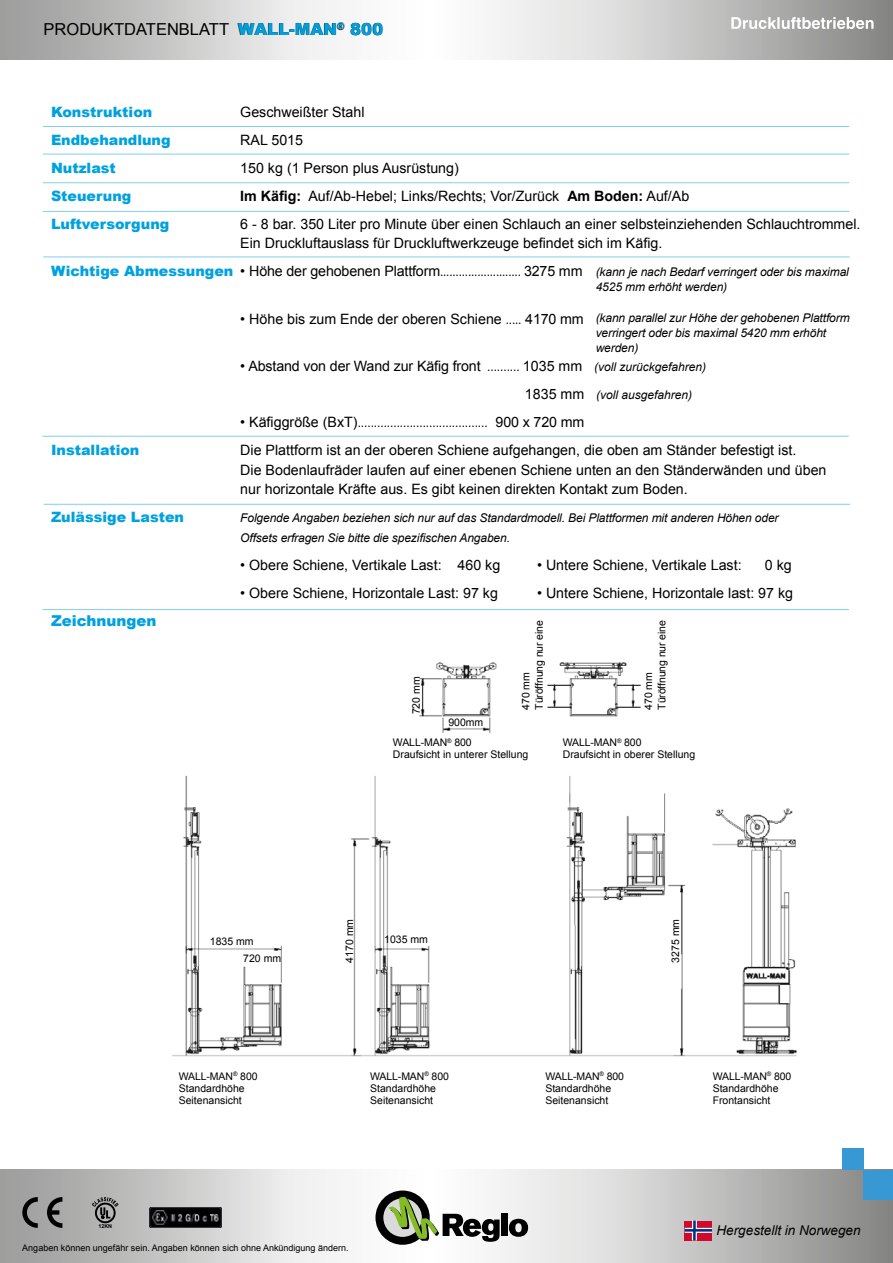
<style>
.page{position:relative;width:893px;height:1263px;background:#fff}
.page>*{position:absolute;margin:0;border:0;box-sizing:border-box;transform-origin:0 0}
.t1{font:16.5px "Arial";color:#000}
.t2{font:900 15px "Arial";color:#00a1df}
.t3{font:14.25px/19.5px "Arial";color:#000}
.t4{font:900 14.25px "Arial";color:#00a1df}
.t5{font:14.25px "Arial Narrow";color:#000}
.t6{font:italic 13.5px "Arial";color:#000}
.t7{font:italic 12px/15px "Arial";letter-spacing:-.01em;color:#000}
.t8{font:10.5px/12px "Arial";color:#000}
.t9{font:9px "Arial";color:#000}
.t10{font:700 5.4px "Arial";color:#000}
.s1{font-weight:900}
.s2{font-weight:700}
.s3{font-weight:900;color:#00a1df}
.s4{font-family:"Arial Narrow"}
.s5{font-style:italic;font-size:12px}
.s6{font-style:normal;font-size:14.25px}
.s7{font-family:"Arial"}
</style>
<div class="page">
<svg style="left:0;top:1170px;width:893px;height:93px"></svg>
<div style="left:501px;top:1214px;width:7px;height:22px;background:#000"></div>
<svg style="left:509px;top:1219px;width:19px;height:18px"></svg>
<svg style="left:379px;top:1194px;width:47px;height:47px"></svg>
<div style="left:375px;top:1190px;width:55px;height:55px;border:8px solid #000;border-radius:50%"></div>
<svg style="left:389px;top:1197px;width:111px;height:45px"></svg>
<svg style="left:47px;top:1197px;width:15px;height:31px"></svg>
<svg style="left:22px;top:1197px;width:16px;height:31px"></svg>
<svg style="left:92px;top:1197px;width:26px;height:26px"></svg>
<img style="left:150px;top:1207px;width:72px;height:21px">
<svg style="left:0;top:0;width:893px;height:60px"></svg>
<div style="left:842px;top:1148px;width:21px;height:22px;background:#3898d4"></div>
<div style="left:863px;top:1170px;width:30px;height:29px;background:#3898d4"></div>
<hr style="left:42px;top:609px;width:807px;height:1px;background:#80d0ef">
<hr style="left:44px;top:504px;width:806px;height:1px;background:#80d0ef">
<hr style="left:42px;top:436px;width:807px;height:1px;background:#80d0ef">
<hr style="left:43px;top:257px;width:807px;height:1px;background:#80d0ef">
<hr style="left:43px;top:211px;width:806px;height:1px;background:#80d0ef">
<hr style="left:43px;top:182px;width:806px;height:1px;background:#80d0ef">
<hr style="left:43px;top:154px;width:806px;height:1px;background:#80d0ef">
<hr style="left:43px;top:126px;width:806px;height:1px;background:#80d0ef">
<svg style="left:731px;top:17px;width:142px;height:12px"></svg>
<svg style="left:685px;top:1220px;width:27px;height:20px"></svg>
<img style="left:172px;top:662px;width:625px;height:395px">
<div style="left:386px;top:737px;width:146px;height:26px;background:#fff"></div>
<svg style="left:617px;top:685px;width:24px;height:1px"></svg>
<svg style="left:617px;top:707px;width:24px;height:1px"></svg>
<svg style="left:547px;top:685px;width:24px;height:1px"></svg>
<svg style="left:547px;top:707px;width:24px;height:1px"></svg>
<p class="t1" style="left:44px;top:19px;width:341px">PRODUKTDATENBLATT <span class="s1">WALL-MAN</span><sup>®</sup> <span class="s1">800</span></p>
<p class="t4" style="left:51px;top:101px;width:103px">Konstruktion</p>
<p class="t3" style="left:240px;top:102px;width:126px">Geschweißter Stahl</p>
<p class="t4" style="left:51px;top:129px;width:121px">Endbehandlung</p>
<p class="t3" style="left:240px;top:130px;width:64px">RAL 5015</p>
<p class="t4" style="left:51px;top:157px;width:66px">Nutzlast</p>
<p class="t3" style="left:240px;top:158px;width:220px">150 kg (1 Person plus Ausrüstung)</p>
<p class="t4" style="left:51px;top:185px;width:82px">Steuerung</p>
<p class="t3" style="left:240px;top:186px;width:451px"><span class="s2">Im Käfig:</span> Auf/Ab-Hebel; Links/Rechts; Vor/Zurück <span class="s2">Am Boden:</span> Auf/Ab</p>
<p class="t4" style="left:51px;top:213px;width:120px">Luftversorgung</p>
<p class="t3" style="left:240px;top:214px;width:622px">6 - 8 bar. 350 Liter pro Minute über einen Schlauch an einer selbsteinziehenden Schlauchtrommel.<br>Ein Druckluftauslass für Druckluftwerkzeuge befindet sich im Käfig.</p>
<p class="t3" style="left:51px;top:262px;width:533px"><span class="s3">Wichtige Abmessungen</span> • Höhe der gehobenen Plattform<span class="s4">..........................</span> 3275 mm</p>
<p class="t3" style="left:240px;top:309px;width:345px">• Höhe bis zum Ende der oberen Schiene <span class="s4">.....</span> 4170 mm</p>
<p class="t3" style="left:240px;top:357px;width:467px">• Abstand von der Wand zur Käfig front <span class="s4">..........</span> 1035 mm <span class="s5">(voll zurückgefahren)</span></p>
<p class="t7" style="left:525px;top:388px;width:169px"><span class="s6">1835 mm</span> (voll ausgefahren)</p>
<p class="t5" style="left:240px;top:412px;width:346px"><span class="s7">• Käfiggröße (BxT)</span>........................................ <span class="s7">900 x 720 mm</span></p>
<p class="t4" style="left:51px;top:440px;width:90px">Installation</p>
<p class="t3" style="left:240px;top:441px;width:588px">Die Plattform ist an der oberen Schiene aufgehangen, die oben am Ständer befestigt ist.<br>Die Bodenlaufräder laufen auf einer ebenen Schiene unten an den Ständerwänden und üben nur horizontale Kräfte aus. Es gibt keinen direkten Kontakt zum Boden.</p>
<p class="t4" style="left:51px;top:507px;width:135px">Zulässige Lasten</p>
<p class="t7" style="left:240px;top:508px;width:540px;line-height:19.5px">Folgende Angaben beziehen sich nur auf das Standardmodell. Bei Plattformen mit anderen Höhen oder<br>Offsets erfragen Sie bitte die spezifischen Angaben.</p>
<p class="t3" style="left:240px;top:555px;width:262px">• Obere Schiene, Vertikale Last: 460 kg</p>
<p class="t3" style="left:537px;top:555px;width:206px">• Untere Schiene, Vertikale Last:</p>
<p class="t3" style="left:765px;top:555px;width:28px">0 kg</p>
<p class="t3" style="left:240px;top:583px;width:259px">• Obere Schiene, Horizontale Last: 97 kg</p>
<p class="t3" style="left:537px;top:583px;width:258px">• Untere Schiene, Horizontale last: 97 kg</p>
<p class="t2" style="left:51px;top:609px;width:107px">Zeichnungen</p>
<p class="t7" style="left:596px;top:264px;width:255px">(kann je nach Bedarf verringert oder bis maximal<br>4525 mm erhöht werden)</p>
<p class="t7" style="left:596px;top:310px;width:255px">(kann parallel zur Höhe der gehobenen Plattform verringert oder bis maximal 5420 mm erhöht werden)</p>
<p class="t8" style="left:519px;top:710px;width:91px;line-height:13.5px;rotate:-90deg">470 mm<br>Türöffnung nur eine</p>
<p class="t8" style="left:642px;top:710px;width:91px;line-height:13.5px;rotate:-90deg">470 mm<br>Türöffnung nur eine</p>
<p class="t8" style="left:410px;top:714px;width:39px;rotate:-90deg">720 mm</p>
<p class="t8" style="left:448px;top:716px;width:37px">900mm</p>
<p class="t8" style="left:210px;top:936px;width:45px">1835 mm</p>
<p class="t8" style="left:243px;top:952px;width:39px">720 mm</p>
<p class="t8" style="left:393px;top:736px;width:137px">WALL-MAN<sup>®</sup> 800<br>Draufsicht in unterer Stellung</p>
<p class="t8" style="left:563px;top:736px;width:134px">WALL-MAN<sup>®</sup> 800<br>Draufsicht in oberer Stellung</p>
<p class="t8" style="left:344px;top:963px;width:45px;rotate:-90deg">4170 mm</p>
<p class="t8" style="left:384px;top:933px;width:45px">1035 mm</p>
<p class="t8" style="left:669px;top:963px;width:45px;rotate:-90deg">3275 mm</p>
<p class="t10" style="left:98px;top:1222px;width:15px">12KN</p>
<p class="t8" style="left:179px;top:1070px;width:80px">WALL-MAN<sup>®</sup> 800<br>Standardhöhe<br>Seitenansicht</p>
<p class="t8" style="left:370px;top:1070px;width:80px">WALL-MAN<sup>®</sup> 800<br>Standardhöhe<br>Seitenansicht</p>
<p class="t8" style="left:545px;top:1070px;width:80px">WALL-MAN<sup>®</sup> 800<br>Standardhöhe<br>Seitenansicht</p>
<p class="t8" style="left:713px;top:1070px;width:80px">WALL-MAN<sup>®</sup> 800<br>Standardhöhe<br>Frontansicht</p>
<p class="t6" style="left:717px;top:1221px;width:146px">Hergestellt in Norwegen</p>
<p class="t9" style="left:22px;top:1241px;width:328px">Angaben können ungefähr sein. Angaben können sich ohne Ankündigung ändern.</p>
</div>
